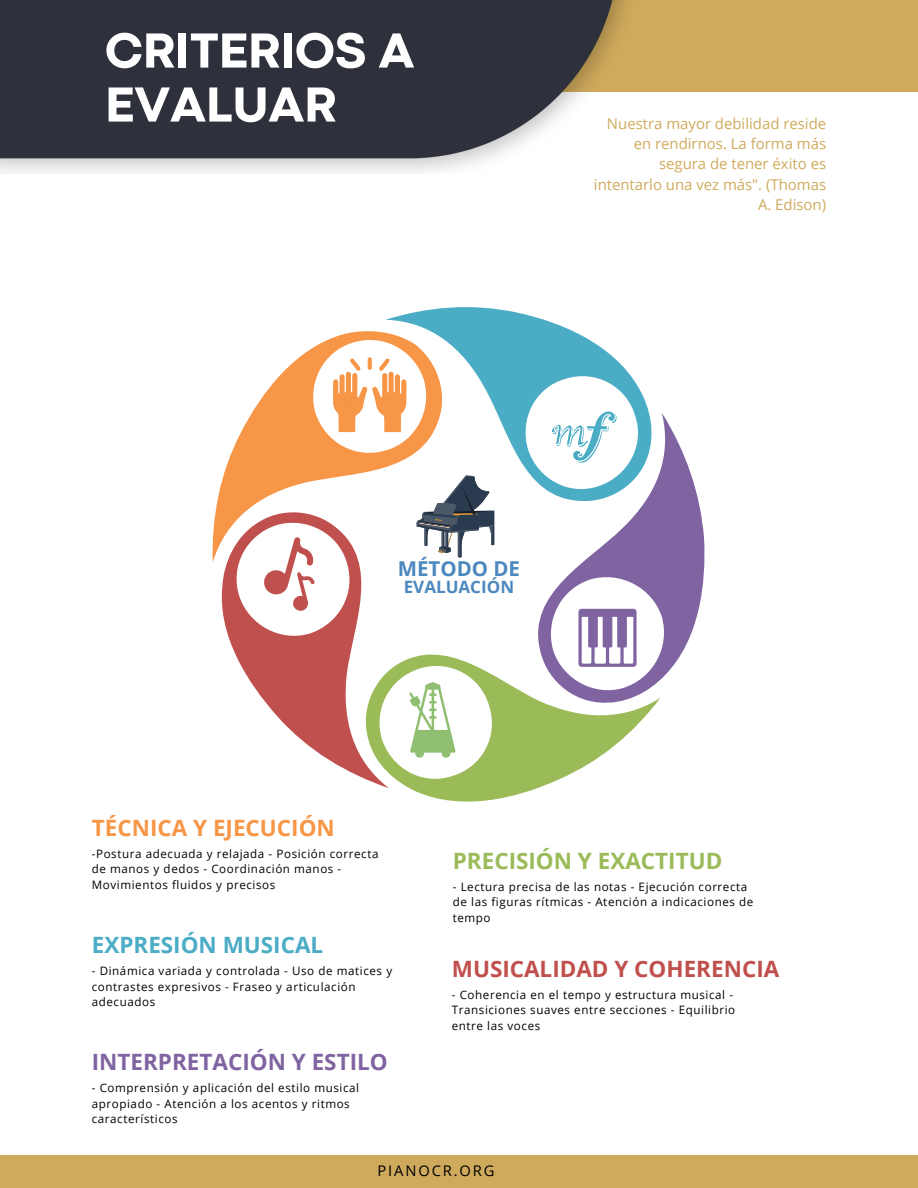
<style>
.page{position:relative;width:918px;height:1188px;background:#fff}
.page>*{position:absolute;margin:0;border:0;box-sizing:border-box;transform-origin:0 0}
.t1{font:800 51.3px/54px "Codec Pro";color:#fff}
.t2{font:700 22.5px "Open Sans";color:#c0504d}
.t3{font:700 22.5px "Open Sans";color:#8064a2}
.t4{font:700 22.5px "Open Sans";color:#9bbb59}
.t5{font:700 22.5px "Open Sans";color:#f79646}
.t6{font:700 22.5px "Open Sans";color:#4bacc6}
.t7{font:700 20.55px "Open Sans";color:#4c88bf}
.t8{font:700 16.95px "Open Sans";color:#4c88bf}
.t9{font:14.85px/20.2px "Open Sans";color:#cfaa5c;text-align:right}
.t10{font:14.7px "Open Sans";letter-spacing:.13em;color:#000}
.t11{font:11.55px/15.5px "Open Sans";letter-spacing:.05em;color:#000}
</style>
<div class="page">
<svg style="left:212px;top:331px;width:205px;height:231px"></svg>
<svg style="left:538px;top:413px;width:167px;height:257px;fill:#8064a2"></svg>
<svg style="left:406px;top:634px;width:255px;height:168px"></svg>
<svg style="left:218px;top:507px;width:171px;height:281px"></svg>
<svg style="left:385px;top:307px;width:271px;height:196px"></svg>
<div style="left:0;top:0;width:918px;height:92px;background:#cfaa5c"></div>
<div style="left:0;top:1155px;width:918px;height:33px;background:#cfaa5c"></div>
<svg style="left:307px;top:333px;width:125px;height:127px"></svg>
<svg style="left:230px;top:517px;width:126px;height:125px"></svg>
<svg style="left:545px;top:571px;width:125px;height:125px"></svg>
<svg style="left:519px;top:369px;width:126px;height:127px"></svg>
<svg style="left:373px;top:659px;width:126px;height:127px"></svg>
<svg style="left:417px;top:476px;width:77px;height:82px"></svg>
<img style="left:0;top:0;width:626px;height:172px">
<p class="t1" style="left:105px;top:27px;width:311px">CRITERIOS A<br>EVALUAR</p>
<p class="t9" style="left:594px;top:113px;width:234px">Nuestra mayor debilidad reside en rendirnos. La forma más segura de tener éxito es intentarlo una vez más". (Thomas<br>A. Edison)</p>
<p class="t7" style="left:398px;top:554px;width:124px">MÉTODO DE</p>
<p class="t8" style="left:404px;top:575px;width:112px">EVALUACIÓN</p>
<p class="t5" style="left:92px;top:812px;width:245px">TÉCNICA Y EJECUCIÓN</p>
<p class="t11" style="left:92px;top:846px;width:288px">-Postura adecuada y relajada - Posición correcta de manos y dedos - Coordinación manos -<br>Movimientos fluidos y precisos</p>
<p class="t6" style="left:92px;top:929px;width:233px">EXPRESIÓN MUSICAL</p>
<p class="t11" style="left:92px;top:963px;width:302px">- Dinámica variada y controlada - Uso de matices y contrastes expresivos - Fraseo y articulación adecuados</p>
<p class="t3" style="left:92px;top:1046px;width:297px">INTERPRETACIÓN Y ESTILO</p>
<p class="t11" style="left:92px;top:1080px;width:269px">- Comprensión y aplicación del estilo musical apropiado - Atención a los acentos y ritmos característicos</p>
<p class="t4" style="left:453px;top:845px;width:271px">PRECISIÓN Y EXACTITUD</p>
<p class="t11" style="left:453px;top:879px;width:302px">- Lectura precisa de las notas - Ejecución correcta de las figuras rítmicas - Atención a indicaciones de tempo</p>
<p class="t2" style="left:452px;top:953px;width:329px">MUSICALIDAD Y COHERENCIA</p>
<p class="t11" style="left:452px;top:987px;width:285px">- Coherencia en el tempo y estructura musical -<br>Transiciones suaves entre secciones - Equilibrio entre las voces</p>
<p class="t10" style="left:378px;top:1161px;width:119px">PIANOCR.ORG</p>
</div>
